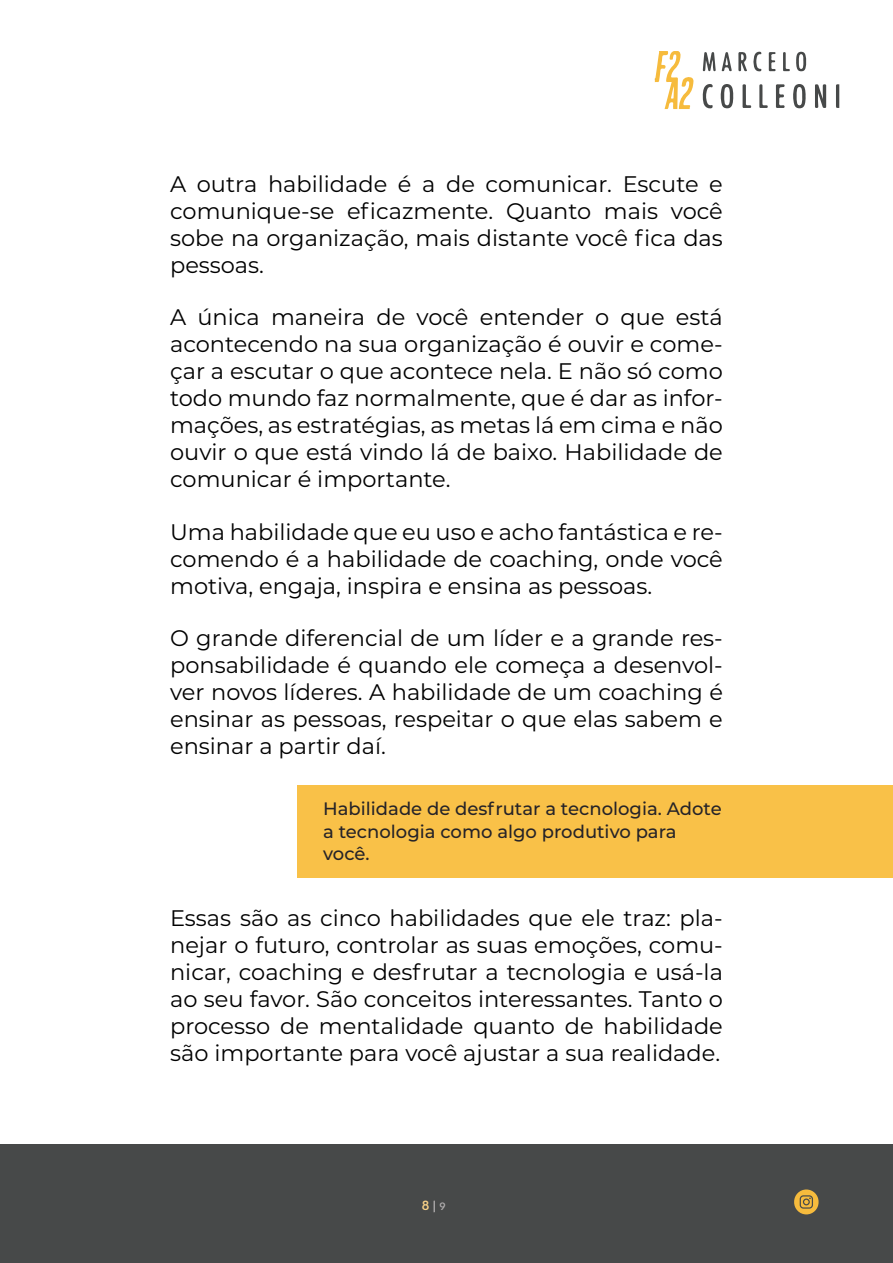
<style>
.page{position:relative;width:893px;height:1263px;background:#fff}
.page>*{position:absolute;margin:0;border:0;box-sizing:border-box;transform-origin:0 0}
.Body{font:22.5px/27px "Montserrat";color:#000;text-align:justify}
.BOX_DIR{font:500 18px/22.5px "Montserrat";color:#252328}
.t1{font:500 15px "Serenity";color:#fad388}
.s1{color:#b3b0b1}
.s2{font-size:12px;color:#b3b0b1}
</style>
<div class="page">
<div style="left:298px;top:785px;width:595px;height:92px;background:#f9c148"></div>
<div style="left:0;top:1144px;width:893px;height:119px;background:#474949"></div>
<svg style="left:836px;top:84px;width:3px;height:24px"></svg>
<svg style="left:655px;top:51px;width:38px;height:58px"></svg>
<svg style="left:815px;top:84px;width:11px;height:24px"></svg>
<svg style="left:720px;top:84px;width:13px;height:24px"></svg>
<svg style="left:793px;top:84px;width:13px;height:24px"></svg>
<svg style="left:776px;top:84px;width:9px;height:24px"></svg>
<svg style="left:796px;top:52px;width:10px;height:19px"></svg>
<svg style="left:703px;top:84px;width:10px;height:25px"></svg>
<svg style="left:738px;top:52px;width:9px;height:19px"></svg>
<svg style="left:743px;top:84px;width:8px;height:24px"></svg>
<svg style="left:703px;top:52px;width:29px;height:19px"></svg>
<svg style="left:759px;top:84px;width:9px;height:24px"></svg>
<svg style="left:769px;top:52px;width:7px;height:19px"></svg>
<svg style="left:753px;top:51px;width:8px;height:21px"></svg>
<svg style="left:783px;top:52px;width:7px;height:19px"></svg>
<svg style="left:794px;top:1189px;width:25px;height:25px"></svg>
<p class="Body" style="left:170px;top:170px;width:554px">A outra habilidade é a de comunicar. Escute e comunique-se eficazmente. Quanto mais você sobe na organização, mais distante você fica das pessoas.</p>
<p class="Body" style="left:170px;top:303px;width:554px">A única maneira de você entender o que está acontecendo na sua organização é ouvir e come&shy;çar a escutar o que acontece nela. E não só como todo mundo faz normalmente, que é dar as infor&shy;mações, as estratégias, as metas lá em cima e não ouvir o que está vindo lá de baixo. Habilidade de comunicar é importante.</p>
<p class="Body" style="left:170px;top:518px;width:554px">Uma habilidade que eu uso e acho fantástica e re&shy;comendo é a habilidade de coaching, onde você motiva, engaja, inspira e ensina as pessoas.</p>
<p class="Body" style="left:170px;top:624px;width:554px">O grande diferencial de um líder e a grande res&shy;ponsabilidade é quando ele começa a desenvol&shy;ver novos líderes. A habilidade de um coaching é ensinar as pessoas, respeitar o que elas sabem e ensinar a partir daí.</p>
<p class="BOX_DIR" style="left:323px;top:797px;width:400px">Habilidade de desfrutar a tecnologia. Adote a tecnologia como algo produtivo para você.</p>
<p class="Body" style="left:170px;top:903px;width:554px">Essas são as cinco habilidades que ele traz: pla&shy;nejar o futuro, controlar as suas emoções, comu&shy;nicar, coaching e desfrutar a tecnologia e usá-la ao seu favor. São conceitos interessantes. Tanto o processo de mentalidade quanto de habilidade são importante para você ajustar a sua realidade.</p>
<p class="t1" style="left:422px;top:1197px;width:25px">8<span class="s1">|</span> <span class="s2">9</span></p>
</div>
